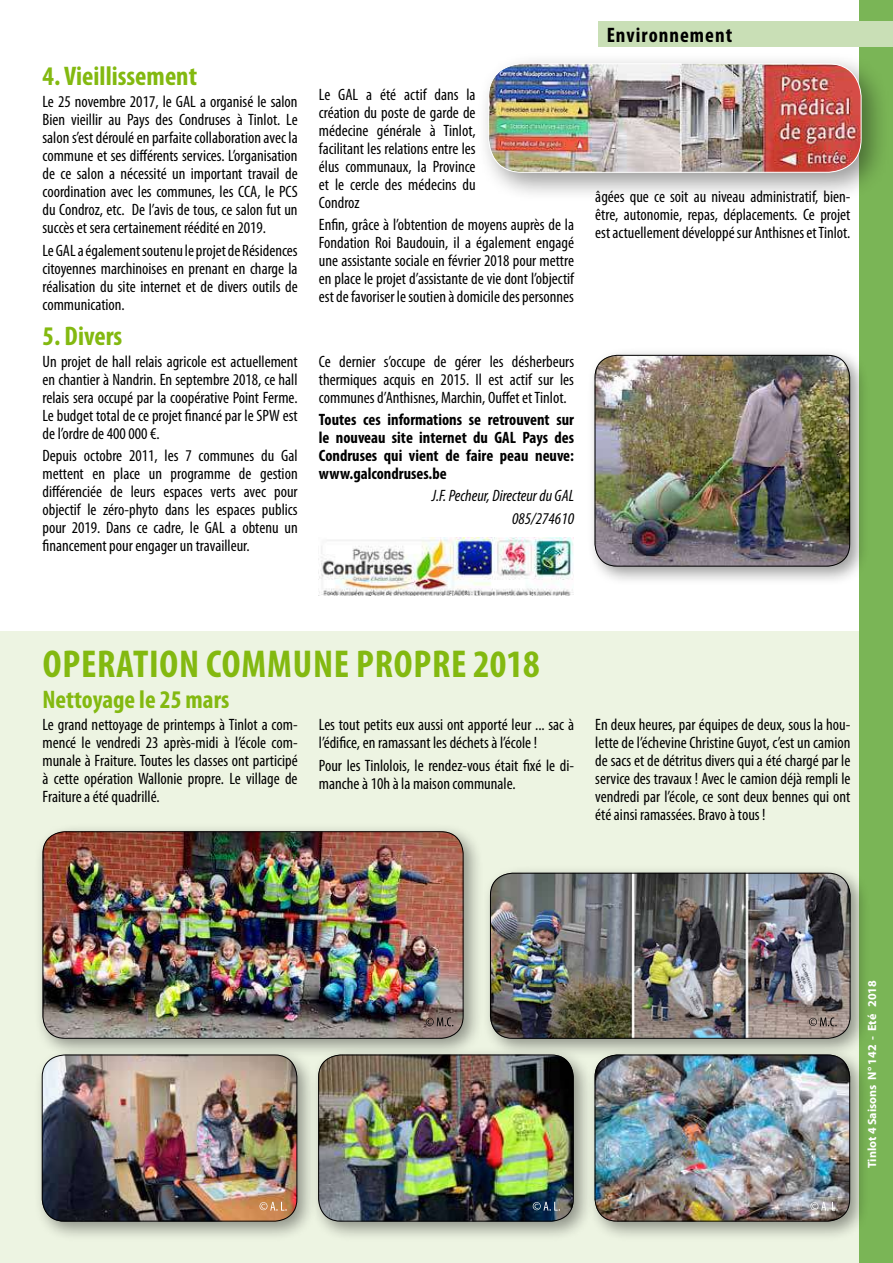
<style>
.page{position:relative;width:893px;height:1263px;background:#fff}
.page>*{position:absolute;margin:0;border:0;box-sizing:border-box;transform-origin:0 0}
.t1{font:700 condensed 39px "Myriad Pro";letter-spacing:.02em;color:#83b910}
.t2{font:700 condensed 27px "Myriad Pro";color:#83b910}
.t3{font:700 condensed 25.5px "Myriad Pro";color:#83b910}
.t4{font:700 condensed 21px "Myriad Pro";letter-spacing:.05em;color:#000}
.t5{font:condensed 16.5px/18px "Myriad Pro";color:#000;text-align:justify}
.t6{font:700 condensed 16.5px/18px "Myriad Pro";color:#000;text-align:justify}
.t7{font:italic condensed 16.5px/22.2px "Myriad Pro";color:#000;text-align:right}
.t8{font:700 12px "Myriad Pro";color:#fff}
</style>
<div class="page">
<div style="left:859px;top:0;width:34px;height:1263px;background:#7ab556"></div>
<div style="left:598px;top:21px;width:295px;height:26px;background:#c9dfb6"></div>
<div style="left:0;top:631px;width:859px;height:632px;background:#edf4e2"></div>
<div style="left:34px;top:1046px;width:284px;height:196px;background:#000;opacity:.4"></div>
<div style="left:476px;top:52px;width:415px;height:150px;background:#000;opacity:.4"></div>
<img style="left:489px;top:64px;width:372px;height:108px">
<div style="left:488px;top:63px;width:373px;height:110px;border:1px solid #fff;border-radius:33px"></div>
<div style="left:586px;top:1046px;width:284px;height:196px;background:#000;opacity:.4"></div>
<div style="left:310px;top:1046px;width:284px;height:196px;background:#000;opacity:.4"></div>
<img style="left:41px;top:1059px;width:257px;height:163px">
<img style="left:318px;top:1059px;width:256px;height:163px">
<img style="left:594px;top:1059px;width:256px;height:163px">
<div style="left:482px;top:864px;width:389px;height:195px;background:#000;opacity:.4"></div>
<img style="left:490px;top:872px;width:361px;height:167px">
<svg style="left:809px;top:1017px;width:28px;height:9px"></svg>
<div style="left:34px;top:823px;width:449px;height:236px;background:#000;opacity:.4"></div>
<img style="left:43px;top:831px;width:420px;height:208px">
<div style="left:43px;top:831px;width:420px;height:208px;border:1px solid #000;border-radius:22px"></div>
<svg style="left:426px;top:1017px;width:27px;height:9px"></svg>
<div style="left:586px;top:347px;width:284px;height:239px;background:#000;opacity:.4"></div>
<img style="left:594px;top:355px;width:256px;height:212px">
<img style="left:319px;top:537px;width:255px;height:59px">
<h2 class="t2" style="left:43px;top:59px;width:156px">4. Vieillissement</h2>
<p class="t5" style="left:43px;top:93px;width:257px">Le 25 novembre 2017, le GAL a organisé le salon Bien vieillir au Pays des Condruses à Tinlot. Le salon s’est déroulé en parfaite collaboration avec la commune et ses différents services. L’organisation de ce salon a nécessité un important travail de coordination avec les communes, les CCA, le PCS du Condroz, etc. De l’avis de tous, ce salon fut un succès et sera certainement réédité en 2019.</p>
<p class="t5" style="left:43px;top:241px;width:257px">Le GAL a également soutenu le projet de Résidences citoyennes marchinoises en prenant en charge la réalisation du site internet et de divers outils de communication.</p>
<h2 class="t2" style="left:43px;top:319px;width:81px">5. Divers</h2>
<p class="t5" style="left:43px;top:352px;width:257px">Un projet de hall relais agricole est actuellement en chantier à Nandrin. En septembre 2018, ce hall relais sera occupé par la coopérative Point Ferme.<br>Le budget total de ce projet financé par le SPW est de l’ordre de 400 000 €.</p>
<p class="t5" style="left:43px;top:446px;width:257px">Depuis octobre 2011, les 7 communes du Gal mettent en place un programme de gestion différenciée de leurs espaces verts avec pour objectif le zéro-phyto dans les espaces publics pour 2019. Dans ce cadre, le GAL a obtenu un financement pour engager un travailleur.</p>
<p class="t5" style="left:319px;top:85px;width:158px">Le GAL a été actif dans la création du poste de garde de médecine générale à Tinlot, facilitant les relations entre les élus communaux, la Province et le cercle des médecins du Condroz</p>
<p class="t5" style="left:319px;top:215px;width:257px">Enfin, grâce à l’obtention de moyens auprès de la Fondation Roi Baudouin, il a également engagé une assistante sociale en février 2018 pour mettre en place le projet d’assistante de vie dont l’objectif est de favoriser le soutien à domicile des personnes</p>
<p class="t5" style="left:319px;top:352px;width:257px">Ce dernier s’occupe de gérer les désherbeurs thermiques acquis en 2015. Il est actif sur les communes d’Anthisnes, Marchin, Ouffet et Tinlot.</p>
<p class="t6" style="left:319px;top:410px;width:257px">Toutes ces informations se retrouvent sur le nouveau site internet du GAL Pays des Condruses qui vient de faire peau neuve: www.galcondruses.be</p>
<p class="t7" style="left:432px;top:485px;width:144px">J.F. Pecheur, Directeur du GAL<br>085/274610</p>
<p class="t4" style="left:607px;top:22px;width:127px">Environnement</p>
<p class="t5" style="left:595px;top:187px;width:257px">âgées que ce soit au niveau administratif, bien&shy;être, autonomie, repas, déplacements. Ce projet est actuellement développé sur Anthisnes et Tinlot.</p>
<h1 class="t1" style="left:43px;top:639px;width:498px">OPERATION COMMUNE PROPRE 2018</h1>
<h3 class="t3" style="left:43px;top:684px;width:188px">Nettoyage le 25 mars</h3>
<p class="t5" style="left:43px;top:716px;width:257px">Le grand nettoyage de printemps à Tinlot a com&shy;mencé le vendredi 23 après-midi à l’école com&shy;munale à Fraiture. Toutes les classes ont participé à cette opération Wallonie propre. Le village de Fraiture a été quadrillé.</p>
<p class="t5" style="left:319px;top:716px;width:257px">Les tout petits eux aussi ont apporté leur ... sac à l’édifice, en ramassant les déchets à l’école !</p>
<p class="t5" style="left:319px;top:756px;width:257px">Pour les Tinlolois, le rendez-vous était fixé le di&shy;manche à 10h à la maison communale.</p>
<p class="t5" style="left:595px;top:716px;width:257px">En deux heures, par équipes de deux, sous la hou&shy;lette de l’échevine Christine Guyot, c’est un camion de sacs et de détritus divers qui a été chargé par le service des travaux ! Avec le camion déjà rempli le vendredi par l’école, ce sont deux bennes qui ont été ainsi ramassées. Bravo à tous !</p>
<p class="t8" style="left:864px;top:1168px;width:189px;rotate:-90deg">Tinlot 4 Saisons N° 142 - Eté 2018</p>
</div>
